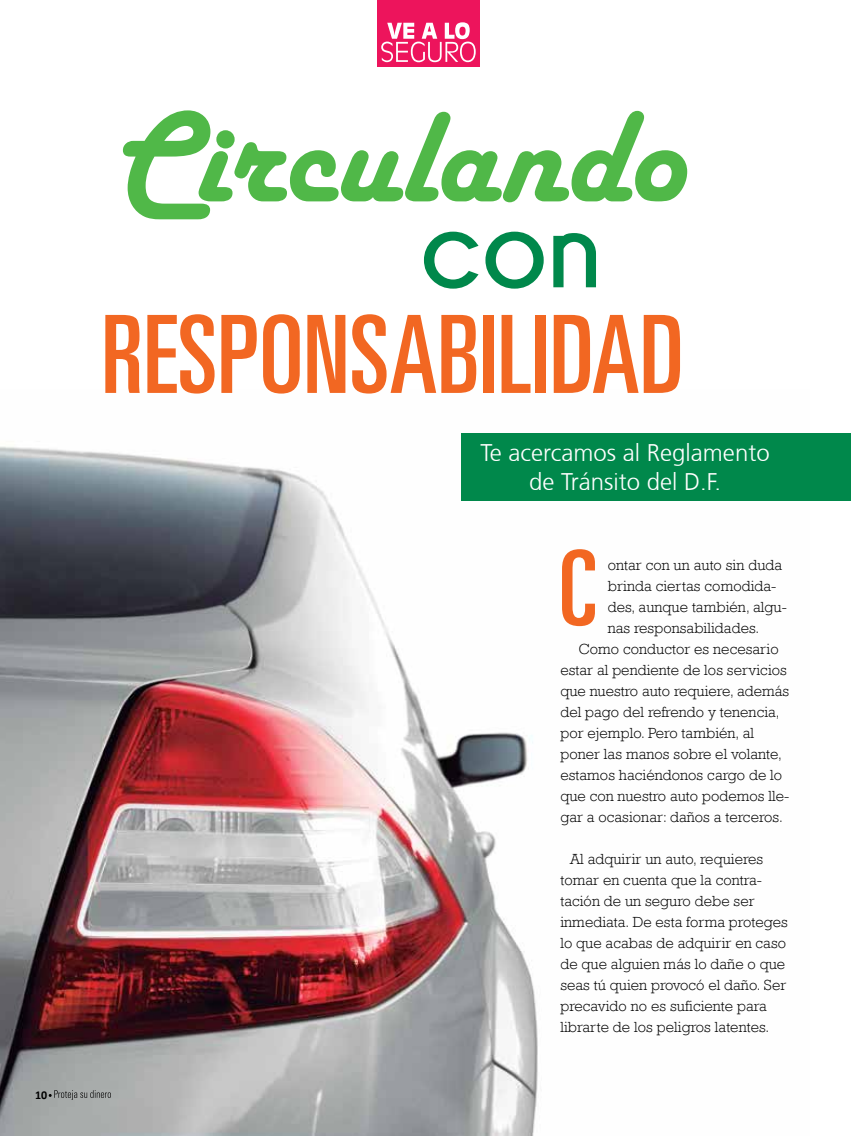
<style>
.page{position:relative;width:851px;height:1136px;background:#fff}
.page>*{position:absolute;margin:0;border:0;box-sizing:border-box;transform-origin:0 0}
.t1{font:134.4px "Harlow Solid";color:#50b848}
.t2{font:700 115.2px "Champagne&Limousines";color:#00884b}
.t3{font:ultra-condensed 108px "Univers LT";color:#f26722}
.t4{font:ultra-condensed 104.7px "Univers LT";color:#f26722}
.t5{font:300 24px/28.8px "Frutiger CE";color:#fff;text-align:center}
.t6{font:300 15px/21px "Rockwell";letter-spacing:.005em;color:#000}
.t7{font:700 12px "Calibri";color:#000}
</style>
<div class="page">
<img style="left:0;top:446px;width:809px;height:689px">
<svg style="left:49px;top:1090px;width:62px;height:9px"></svg>
<div style="left:461px;top:433px;width:389px;height:67px;background:#00884b"></div>
<div style="left:377px;top:0;width:102px;height:67px;background:#ed145c"></div>
<svg style="left:381px;top:22px;width:94px;height:40px"></svg>
<p class="t7" style="left:35px;top:1086px;width:14px">10</p>
<h1 class="t1" style="left:115px;top:84px;width:571px">Circulando</h1>
<h2 class="t2" style="left:421px;top:184px;width:182px">con</h2>
<h3 class="t3" style="left:101px;top:293px;width:583px">RESPONSABILIDAD</h3>
<h3 class="t5" style="left:480px;top:438px;width:290px">Te acercamos al Reglamento de Tránsito del D.F.</h3>
<h3 class="t4" style="left:559px;top:528px;width:38px">C</h3>
<p class="t6" style="left:607px;top:554px;width:176px">ontar con un auto sin duda</p>
<p class="t6" style="left:607px;top:575px;width:170px">brinda ciertas comodida-</p>
<p class="t6" style="left:607px;top:596px;width:180px">des, aunque también, algu-</p>
<p class="t6" style="left:607px;top:617px;width:153px">nas responsabilidades.</p>
<p class="t6" style="left:578px;top:638px;width:202px">Como conductor es necesario</p>
<p class="t6" style="left:560px;top:659px;width:228px">estar al pendiente de los servicios</p>
<p class="t6" style="left:560px;top:680px;width:230px">que nuestro auto requiere, además</p>
<p class="t6" style="left:560px;top:701px;width:221px">del pago del refrendo y tenencia,</p>
<p class="t6" style="left:560px;top:722px;width:195px">por ejemplo. Pero también, al</p>
<p class="t6" style="left:560px;top:743px;width:223px">poner las manos sobre el volante,</p>
<p class="t6" style="left:560px;top:764px;width:223px">estamos haciéndonos cargo de lo</p>
<p class="t6" style="left:560px;top:785px;width:230px">que con nuestro auto podemos lle-</p>
<p class="t6" style="left:560px;top:806px;width:224px">gar a ocasionar: daños a terceros.</p>
<p class="t6" style="left:560px;top:848px;width:229px;text-indent:10px">Al adquirir un auto, requieres tomar en cuenta que la contra&shy;tación de un seguro debe ser inmediata. De esta forma proteges lo que acabas de adquirir en caso de que alguien más lo dañe o que seas tú quien provocó el daño. Ser precavido no es suficiente para librarte de los peligros latentes.</p>
</div>
